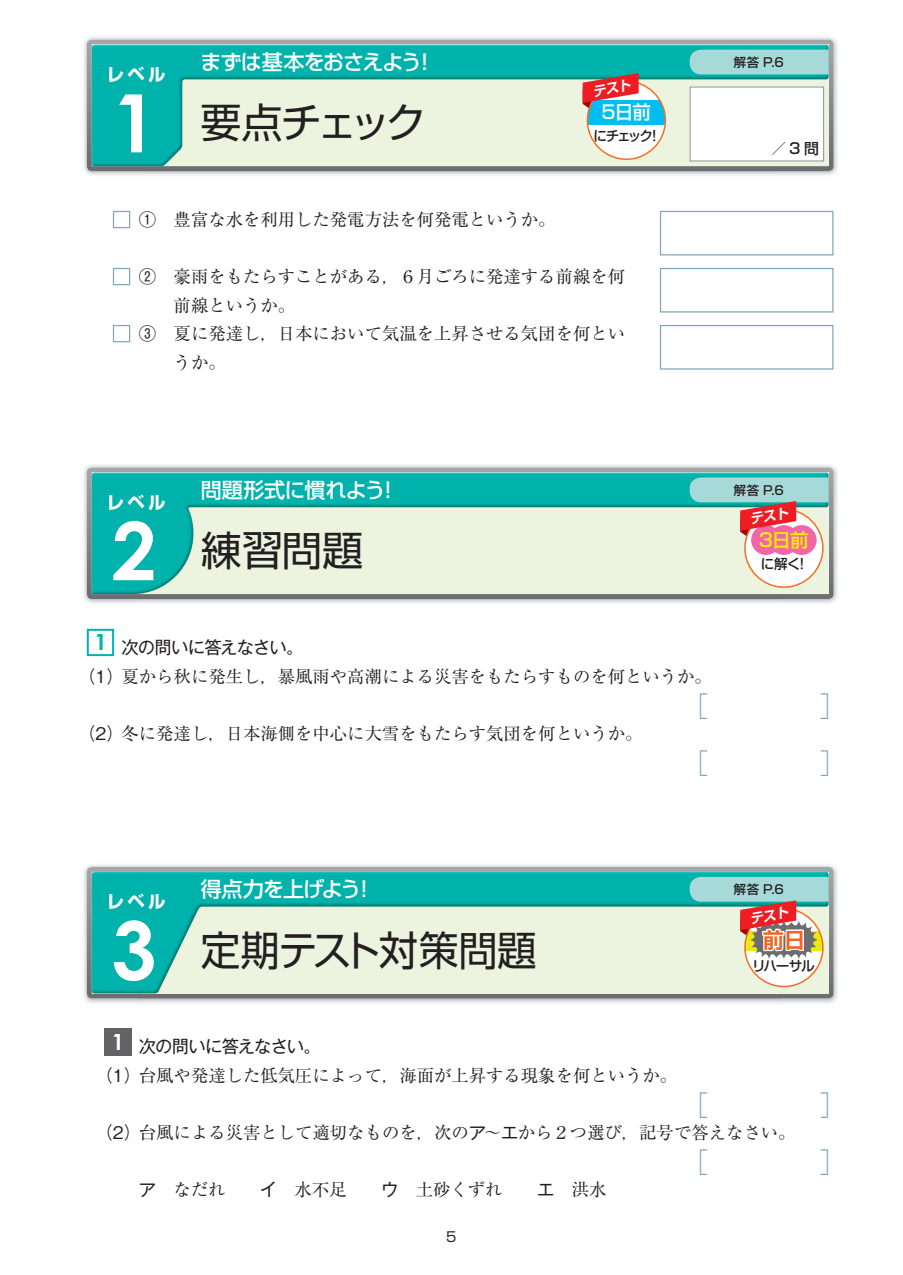
<style>
.page{position:relative;width:903px;height:1275px;background:#fff}
.page>*{position:absolute;margin:0;border:0;box-sizing:border-box;transform-origin:0 0}
.t1{font:40.95px "Shin Go Pro";letter-spacing:-.035em;color:#231f20}
.t2{font:40.95px "Shin Go Pro";letter-spacing:-.035em;color:#231f20;scale:.96 1}
.t3{font:28.53px "Ryumin Pro";color:#7fa8bc}
.t4{font:700 22.4px "Century Gothic";color:#00b2ad}
.t5{font:700 22.4px "Century Gothic";color:#fff}
.t6{font:500 21px "Shin Go Pro";letter-spacing:-.04em;color:#fff}
.t7{font:700 21px "Shin Go Pro De";color:#f36421}
.t8{font:500 18.55px "Shin Go Pro";color:#fff}
.t9{font:500 18.55px "Shin Go Pro";color:#fff101}
.t10{font:17.32px/28.5px "Ryumin Pro";color:#231f20}
.t11{font:17.32px "Gothic MB101 Pro";letter-spacing:-.045em;color:#231f20}
.t12{font:700 17.32px "Shin Go Pro";letter-spacing:.19em;color:#fff}
.t13{font:500 14.88px "Shin Go Pro";color:#231f20}
.t14{font:500 13.65px "Shin M Go Pro";letter-spacing:-.08em;color:#231f20}
.t15{font:13.65px "Shin Go Pro";color:#231f20}
.t16{font:500 12.42px "Shin Go Pro";color:#231f20}
.s1{font-family:"Century Gothic";font-weight:700;font-size:80.67px;color:#fff}
.s2{font-family:"Gothic BBB Pro";font-weight:500}
.s3{font-family:"Gothic MB101 Pro"}
</style>
<div class="page">
<img style="left:84px;top:37px;width:754px;height:45px">
<img style="left:84px;top:82px;width:55px;height:93px">
<img style="left:781px;top:82px;width:57px;height:93px">
<svg style="left:87px;top:40px;width:746px;height:131px;background:#8b9293"></svg>
<img style="left:92px;top:45px;width:736px;height:121px">
<div style="left:690px;top:87px;width:134px;height:74px;background:#fff;border:1px solid #939598"></div>
<div style="left:690px;top:50px;width:138px;height:24px;background:#a5dad9"></div>
<div style="left:587px;top:81px;width:78px;height:78px;background:#fff;border-radius:50%"></div>
<div style="left:587px;top:100px;width:78px;height:25px;background:#01bdf2"></div>
<div style="left:113px;top:211px;width:17px;height:17px;border:1px solid #7fa8bc"></div>
<div style="left:660px;top:211px;width:173px;height:44px;border:1px solid #7fa8bc"></div>
<div style="left:113px;top:268px;width:17px;height:17px;border:1px solid #7fa8bc"></div>
<div style="left:660px;top:268px;width:173px;height:45px;border:1px solid #7fa8bc"></div>
<div style="left:113px;top:325px;width:17px;height:17px;border:1px solid #7fa8bc"></div>
<div style="left:660px;top:325px;width:173px;height:45px;border:1px solid #7fa8bc"></div>
<img style="left:84px;top:465px;width:754px;height:45px">
<img style="left:84px;top:510px;width:55px;height:93px">
<img style="left:781px;top:510px;width:57px;height:93px">
<svg style="left:87px;top:468px;width:746px;height:131px;background:#888a8d"></svg>
<img style="left:92px;top:472px;width:736px;height:122px">
<div style="left:745px;top:509px;width:78px;height:78px;background:#fff;border-radius:50%"></div>
<div style="left:87px;top:629px;width:27px;height:27px;border:2px solid #00b2ad"></div>
<img style="left:84px;top:865px;width:754px;height:45px">
<img style="left:84px;top:910px;width:55px;height:93px">
<img style="left:781px;top:910px;width:57px;height:93px">
<svg style="left:87px;top:867px;width:746px;height:131px;background:#929697"></svg>
<img style="left:92px;top:872px;width:736px;height:121px">
<div style="left:745px;top:909px;width:78px;height:77px;background:#fff;border-radius:50%"></div>
<div style="left:104px;top:1028px;width:27px;height:27px;background:#636366"></div>
<svg style="left:583px;top:73px;width:56px;height:63px"></svg>
<svg style="left:690px;top:477px;width:138px;height:87px;background:#cdbebf"></svg>
<svg style="left:690px;top:877px;width:138px;height:91px"></svg>
<p class="t6" style="left:201px;top:45px;width:236px">まずは基本をおさえよう！</p>
<h1 class="t1" style="left:112px;top:89px;width:316px"><span class="s1">1</span> 要点チェック</h1>
<p class="t12" style="left:107px;top:61px;width:60px">レベル</p>
<p class="t11" style="left:139px;top:205px;width:19px">①</p>
<p class="t10" style="left:174px;top:204px;width:383px">豊富な水を利用した発電方法を何発電というか。</p>
<p class="t8" style="left:601px;top:97px;width:51px">5日前</p>
<p class="t14" style="left:593px;top:125px;width:69px">にチェック！</p>
<p class="t11" style="left:139px;top:262px;width:19px">②</p>
<p class="t11" style="left:139px;top:319px;width:19px">③</p>
<p class="t10" style="left:174px;top:261px;width:453px">豪雨をもたらすことがある，６月ごろに発達する前線を何前線というか。<br>夏に発達し，日本において気温を上昇させる気団を何というか。</p>
<p class="t16" style="left:734px;top:52px;width:51px">解答 P.6</p>
<p class="t13" style="left:771px;top:137px;width:49px">／3問</p>
<p class="t6" style="left:201px;top:473px;width:199px">問題形式に慣れよう！</p>
<h1 class="t1" style="left:112px;top:517px;width:253px"><span class="s1">2</span> 練習問題</h1>
<p class="t12" style="left:107px;top:489px;width:60px">レベル</p>
<p class="t4" style="left:94px;top:628px;width:14px">1</p>
<p class="t11" style="left:121px;top:633px;width:183px">次の問いに答えなさい。</p>
<p class="t10" style="left:78px;top:661px;width:635px"><span class="s2">（1）</span>夏から秋に発生し，暴風雨や高潮による災害をもたらすものを何というか。</p>
<p class="t16" style="left:734px;top:480px;width:51px">解答 P.6</p>
<p class="t9" style="left:759px;top:525px;width:51px">3日前</p>
<p class="t14" style="left:761px;top:552px;width:49px">に解く！</p>
<p class="t10" style="left:78px;top:718px;width:566px"><span class="s2">（2）</span>冬に発達し，日本海側を中心に大雪をもたらす気団を何というか。</p>
<h2 class="t3" style="left:680px;top:684px;width:30px">［</h2>
<h2 class="t3" style="left:819px;top:684px;width:30px">］</h2>
<h2 class="t3" style="left:680px;top:741px;width:30px">［</h2>
<h2 class="t3" style="left:819px;top:741px;width:30px">］</h2>
<p class="t6" style="left:201px;top:872px;width:175px">得点力を上げよう！</p>
<h1 class="t2" style="left:111px;top:916px;width:444px"><span class="s1">3</span> 定期テスト対策問題</h1>
<p class="t12" style="left:107px;top:888px;width:60px">レベル</p>
<p class="t5" style="left:112px;top:1028px;width:14px">1</p>
<p class="t11" style="left:139px;top:1032px;width:183px">次の問いに答えなさい。</p>
<p class="t10" style="left:95px;top:1060px;width:583px"><span class="s2">（1）</span>台風や発達した低気圧によって，海面が上昇する現象を何というか。</p>
<p class="t16" style="left:734px;top:879px;width:51px">解答 P.6</p>
<p class="t7" style="left:763px;top:923px;width:44px">前日</p>
<p class="t14" style="left:752px;top:954px;width:64px">リハーサル</p>
<h2 class="t3" style="left:680px;top:1083px;width:30px">［</h2>
<h2 class="t3" style="left:819px;top:1083px;width:30px">］</h2>
<h2 class="t3" style="left:680px;top:1140px;width:30px">［</h2>
<h2 class="t3" style="left:819px;top:1140px;width:30px">］</h2>
<p class="t10" style="left:95px;top:1117px;width:701px"><span class="s2">（2）</span>台風による災害として適切なものを，次の<span class="s3">ア</span>～<span class="s3">エ</span>から２つ選び，記号で答えなさい。</p>
<p class="t10" style="left:139px;top:1174px;width:88px"><span class="s3">ア</span> なだれ</p>
<p class="t10" style="left:260px;top:1174px;width:88px"><span class="s3">イ</span> 水不足</p>
<p class="t10" style="left:381px;top:1174px;width:123px"><span class="s3">ウ</span> 土砂くずれ</p>
<p class="t10" style="left:537px;top:1174px;width:71px"><span class="s3">エ</span> 洪水</p>
<p class="t15" style="left:446px;top:1226px;width:12px">5</p>
</div>
